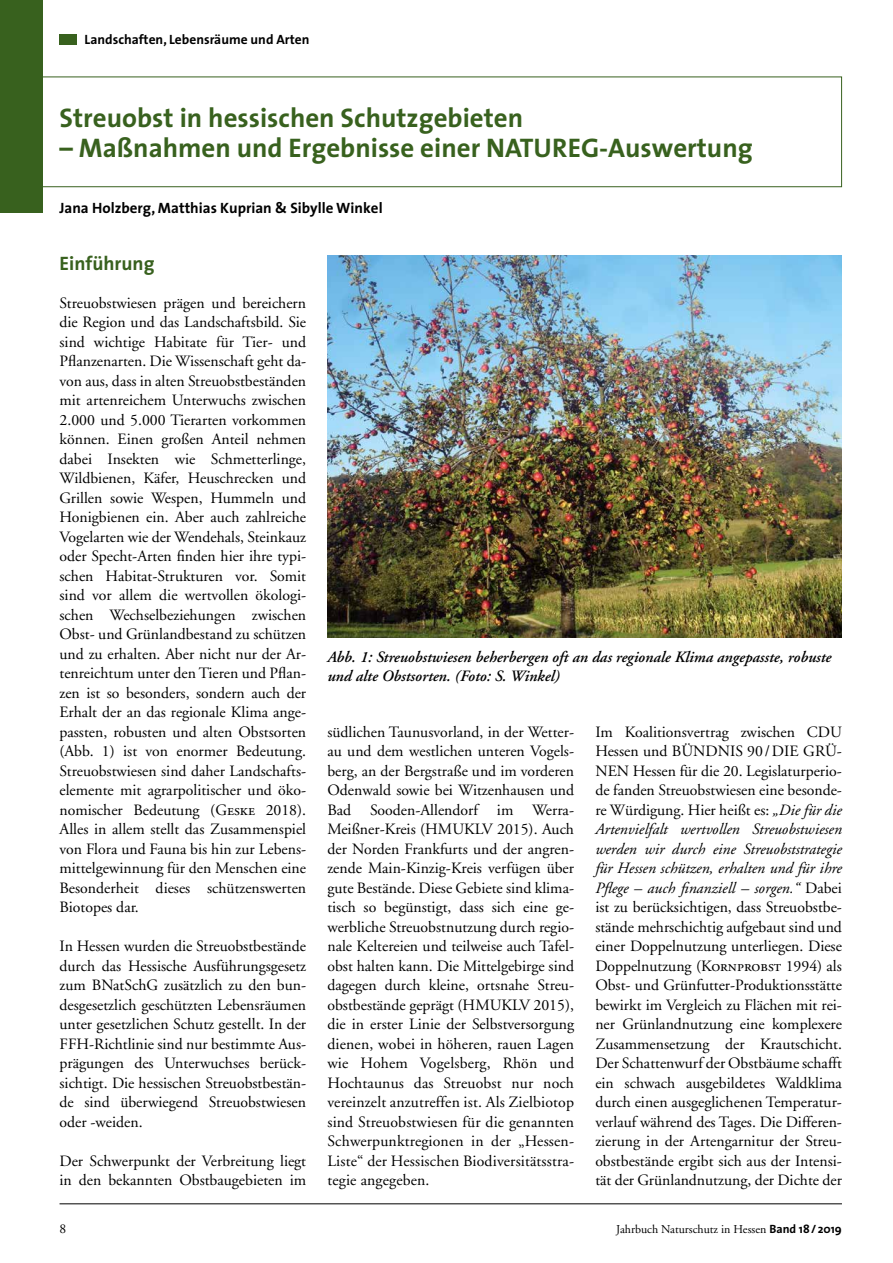
<style>
.page{position:relative;width:893px;height:1263px;background:#fff}
.page>*{position:absolute;margin:0;border:0;box-sizing:border-box;transform-origin:0 0}
.t1{font:700 27px "The Sans";color:#38611e}
.t2{font:700 19.5px "The Sans";color:#38611e}
.t3{font:15.75px/19.5px "Adobe Garamond";color:#000;text-align:justify}
.t4{font:italic 600 15.75px/19.5px "Adobe Garamond";color:#000}
.t5{font:700 15px "The Sans";color:#000}
.t6{font:700 13.5px "The Sans";color:#000}
.t7{font:13.5px "Adobe Garamond";color:#000}
.t8{font:12px "Adobe Garamond";color:#000}
.s1{font-family:"Adobe Garamond Regular SC"}
.s2{font-style:italic}
.s3{font-family:"The Sans";font-weight:700}
</style>
<div class="page">
<hr style="left:60px;top:1203px;width:782px;height:1px;background:#000">
<div style="left:0;top:77px;width:842px;height:110px;border:1px solid #38611e"></div>
<div style="left:60px;top:34px;width:17px;height:10px;background:#38611e"></div>
<div style="left:0;top:0;width:43px;height:213px;background:#38611e"></div>
<img style="left:327px;top:255px;width:515px;height:383px">
<p class="t6" style="left:85px;top:28px;width:226px">Landschaften, Lebensräume und Arten</p>
<h1 class="t1" style="left:60px;top:95px;width:465px">Streuobst in hessischen Schutzgebieten</h1>
<h1 class="t1" style="left:60px;top:125px;width:695px">– Maßnahmen und Ergebnisse einer NATUREG-Auswertung</h1>
<p class="t5" style="left:60px;top:195px;width:325px">Jana Holzberg, Matthias Kuprian &amp; Sibylle Winkel</p>
<p class="t2" style="left:60px;top:247px;width:97px">Einführung</p>
<p class="t3" style="left:60px;top:293px;width:248px">Streuobstwiesen prägen und bereichern die Region und das Landschaftsbild. Sie sind wichtige Habitate für Tier- und Pflanzenarten. Die Wissenschaft geht da&shy;von aus, dass in alten Streuobstbeständen mit artenreichem Unterwuchs zwischen 2.000 und 5.000 Tierarten vorkommen können. Einen großen Anteil nehmen dabei Insekten wie Schmetterlinge, Wildbienen, Käfer, Heuschrecken und Grillen sowie Wespen, Hummeln und Honigbienen ein. Aber auch zahlreiche Vogelarten wie der Wendehals, Steinkauz oder Specht-Arten finden hier ihre typi&shy;schen Habitat-Strukturen vor. Somit sind vor allem die wertvollen ökologi&shy;schen Wechselbeziehungen zwischen Obst- und Grünlandbestand zu schützen und zu erhalten. Aber nicht nur der Ar&shy;tenreichtum unter den Tieren und Pflan&shy;zen ist so besonders, sondern auch der Erhalt der an das regionale Klima ange&shy;passten, robusten und alten Obstsorten (Abb. 1) ist von enormer Bedeutung.<br>Streuobstwiesen sind daher Landschafts&shy;elemente mit agrarpolitischer und öko&shy;nomischer Bedeutung (<span class="s1">Geske</span> 2018).<br>Alles in allem stellt das Zusammenspiel von Flora und Fauna bis hin zur Lebens&shy;mittelgewinnung für den Menschen eine Besonderheit dieses schützenswerten Biotopes dar.</p>
<p class="t3" style="left:60px;top:937px;width:248px">In Hessen wurden die Streuobstbestände durch das Hessische Ausführungsgesetz zum BNatSchG zusätzlich zu den bun&shy;desgesetzlich geschützten Lebensräumen unter gesetzlichen Schutz gestellt. In der FFH-Richtlinie sind nur bestimmte Aus&shy;prägungen des Unterwuchses berück&shy;sichtigt. Die hessischen Streuobstbestän&shy;de sind überwiegend Streuobstwiesen oder -weiden.</p>
<p class="t3" style="left:60px;top:1151px;width:248px">Der Schwerpunkt der Verbreitung liegt in den bekannten Obstbaugebieten im</p>
<p class="t4" style="left:327px;top:647px;width:505px">Abb. 1: Streuobstwiesen beherbergen oft an das regionale Klima angepasste, robuste und alte Obstsorten. (Foto: S. Winkel)</p>
<p class="t3" style="left:327px;top:722px;width:248px">südlichen Taunusvorland, in der Wetter&shy;au und dem westlichen unteren Vogels&shy;berg, an der Bergstraße und im vorderen Odenwald sowie bei Witzenhausen und Bad Sooden-Allendorf im Werra-Meißner-Kreis (HMUKLV 2015). Auch der Norden Frankfurts und der angren&shy;zende Main-Kinzig-Kreis verfügen über gute Bestände. Diese Gebiete sind klima&shy;tisch so begünstigt, dass sich eine ge&shy;werbliche Streuobstnutzung durch regio&shy;nale Keltereien und teilweise auch Tafel&shy;obst halten kann. Die Mittelgebirge sind dagegen durch kleine, ortsnahe Streu&shy;obstbestände geprägt (HMUKLV 2015), die in erster Linie der Selbstversorgung dienen, wobei in höheren, rauen Lagen wie Hohem Vogelsberg, Rhön und Hochtaunus das Streuobst nur noch vereinzelt anzutreffen ist. Als Zielbiotop sind Streuobstwiesen für die genannten Schwerpunktregionen in der „Hessen-Liste“ der Hessischen Biodiversitätsstra&shy;tegie angegeben.</p>
<p class="t3" style="left:595px;top:722px;width:248px">Im Koalitionsvertrag zwischen CDU Hessen und BÜNDNIS 90 /DIE GRÜ-NEN Hessen für die 20. Legislaturperio&shy;de fanden Streuobstwiesen eine besonde&shy;re Würdigung. Hier heißt es: <span class="s2">„Die für die Artenvielfalt wertvollen Streuobstwiesen werden wir durch eine Streuobststrategie für Hessen schützen, erhalten und für ihre Pflege – auch finanziell – sorgen.“</span> Dabei ist zu berücksichtigen, dass Streuobstbe&shy;stände mehrschichtig aufgebaut sind und einer Doppelnutzung unterliegen. Diese Doppelnutzung (<span class="s1">Kornprobst</span> 1994) als Obst- und Grünfutter-Produktionsstätte bewirkt im Vergleich zu Flächen mit rei&shy;ner Grünlandnutzung eine komplexere Zusammensetzung der Krautschicht.<br>Der Schattenwurf der Obstbäume schafft ein schwach ausgebildetes Waldklima durch einen ausgeglichenen Temperatur&shy;verlauf während des Tages. Die Differen&shy;zierung in der Artengarnitur der Streu&shy;obstbestände ergibt sich aus der Intensi&shy;tät der Grünlandnutzung, der Dichte der</p>
<p class="t7" style="left:60px;top:1222px;width:8px">8</p>
<p class="t8" style="left:616px;top:1223px;width:227px">Jahrbuch Naturschutz in Hessen <span class="s3">Band 18/ 2019</span></p>
</div>
